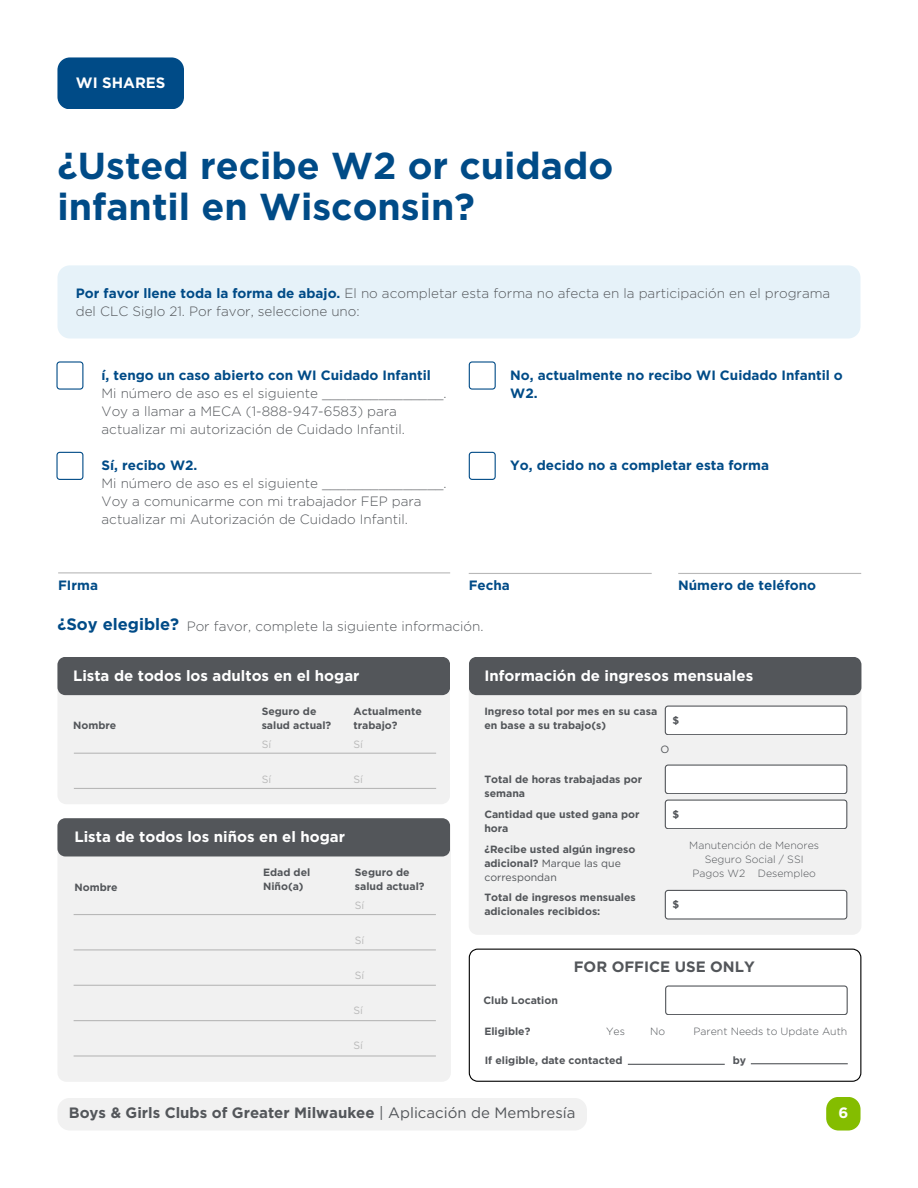
<style>
.page{position:relative;width:918px;height:1188px;background:#fff}
.page>*{position:absolute;margin:0;border:0;box-sizing:border-box;transform-origin:0 0}
.t1{font:700 37.5px/41.7px "Gotham";color:#004b87}
.t2{font:700 16.5px "Gotham";color:#004b87}
.t3{font:700 15px "Gotham";color:#fff}
.t4{font:700 15px "Gotham";color:#53565a}
.t5{font:300 13.5px/18px "Gotham";color:#53565a}
.t6{font:700 13.5px/18px "Gotham";color:#004b87}
.t7{font:700 10.5px/14px "Gotham";color:#53565a}
.t8{font:300 10.5px "Gotham";color:#53565a}
.t9{font:10.5px "Gotham";color:#b8b8b8}
.t10{font:10.5px "Gotham";color:#53565a}
.s1{font-weight:700;color:#004b87}
.s2{font-weight:400}
</style>
<div class="page">
<div style="left:826px;top:1097px;width:34px;height:34px;background:#84bd00;border-radius:12px"></div>
<div style="left:57px;top:57px;width:127px;height:52px;background:#004b87;border-radius:12px"></div>
<hr style="left:58px;top:572px;width:392px;height:1px;background:#b8b8b8">
<hr style="left:469px;top:573px;width:183px;height:1px;background:#b8b8b8">
<div style="left:58px;top:695px;width:392px;height:109px;background:#f1f1f1"></div>
<div style="left:57px;top:657px;width:393px;height:38px;background:#53565a"></div>
<div style="left:57px;top:265px;width:804px;height:74px;background:#e6f2f9;border-radius:12px"></div>
<svg style="left:56px;top:361px;width:27px;height:29px"></svg>
<svg style="left:56px;top:452px;width:27px;height:28px"></svg>
<svg style="left:469px;top:361px;width:27px;height:29px"></svg>
<svg style="left:469px;top:452px;width:27px;height:28px"></svg>
<hr style="left:678px;top:573px;width:183px;height:1px;background:#b8b8b8">
<hr style="left:74px;top:753px;width:362px;height:1px;background:#b8b8b8">
<hr style="left:74px;top:788px;width:362px;height:1px;background:#b8b8b8">
<div style="left:58px;top:825px;width:393px;height:257px;background:#f1f1f1"></div>
<hr style="left:74px;top:914px;width:362px;height:1px;background:#b8b8b8">
<hr style="left:74px;top:949px;width:362px;height:1px;background:#b8b8b8">
<hr style="left:74px;top:985px;width:362px;height:1px;background:#b8b8b8">
<div style="left:57px;top:818px;width:393px;height:38px;background:#53565a"></div>
<hr style="left:74px;top:1020px;width:362px;height:1px;background:#b8b8b8">
<div style="left:469px;top:695px;width:392px;height:240px;background:#f1f1f1"></div>
<div style="left:469px;top:657px;width:392px;height:38px;background:#53565a"></div>
<svg style="left:665px;top:706px;width:182px;height:29px"></svg>
<svg style="left:665px;top:765px;width:182px;height:29px"></svg>
<svg style="left:665px;top:800px;width:182px;height:29px"></svg>
<svg style="left:665px;top:890px;width:182px;height:30px"></svg>
<svg style="left:469px;top:949px;width:392px;height:132px"></svg>
<hr style="left:74px;top:1055px;width:362px;height:2px;background:#b8b8b8">
<svg style="left:665px;top:985px;width:183px;height:30px"></svg>
<hr style="left:628px;top:1064px;width:97px;height:1px;background:#53565a">
<hr style="left:751px;top:1063px;width:97px;height:1px;background:#53565a">
<div style="left:57px;top:1098px;width:530px;height:33px;background:#f1f1f1;border-radius:12px"></div>
<h1 class="t3" style="left:76px;top:73px;width:91px">WI SHARES</h1>
<h6 class="t1" style="left:57px;top:144px;width:557px">¿Usted recibe W2 or cuidado infantil en Wisconsin?</h6>
<h5 class="t5" style="left:76px;top:284px;width:756px"><span class="s1">Por favor llene toda la forma de abajo.</span> El no acompletar esta forma no afecta en la participación en el programa del CLC Siglo 21. Por favor, seleccione uno:</h5>
<h5 class="t5" style="left:102px;top:366px;width:347px"><span class="s1">í, tengo un caso abierto con WI Cuidado Infantil </span>Mi número de aso es el siguiente _______________.<br>Voy a llamar a MECA (1-888-947-6583) para actualizar mi autorización de Cuidado Infantil.</h5>
<h5 class="t5" style="left:102px;top:456px;width:347px"><span class="s1">Sí, recibo W2.<br></span>Mi número de aso es el siguiente _______________.<br>Voy a comunicarme con mi trabajador FEP para actualizar mi Autorización de Cuidado Infantil.</h5>
<h5 class="t6" style="left:510px;top:366px;width:334px">No, actualmente no recibo WI Cuidado Infantil o<br>W2.</h5>
<h3 class="t6" style="left:510px;top:456px;width:260px">Yo, decido no a completar esta forma</h3>
<h6 class="t6" style="left:58px;top:576px;width:41px">FIrma</h6>
<h6 class="t6" style="left:469px;top:576px;width:43px">Fecha</h6>
<h6 class="t6" style="left:678px;top:576px;width:139px">Número de teléfono</h6>
<h3 class="t2" style="left:57px;top:615px;width:123px">¿Soy elegible?</h3>
<p class="t3" style="left:73px;top:666px;width:288px">Lista de todos los adultos en el hogar</p>
<p class="t7" style="left:262px;top:704px;width:71px">Seguro de salud actual?</p>
<p class="t7" style="left:354px;top:704px;width:70px">Actualmente trabajo?</p>
<p class="t5" style="left:187px;top:617px;width:298px">Por favor, complete la siguiente información.</p>
<p class="t3" style="left:484px;top:666px;width:270px">Información de ingresos mensuales</p>
<p class="t7" style="left:673px;top:713px;width:8px">$</p>
<h3 class="t7" style="left:484px;top:704px;width:174px">Ingreso total por mes en su casa en base a su trabajo(s)</h3>
<h5 class="t7" style="left:73px;top:718px;width:45px">Nombre</h5>
<p class="t9" style="left:262px;top:738px;width:11px">Sí</p>
<p class="t9" style="left:262px;top:773px;width:11px">Sí</p>
<p class="t9" style="left:354px;top:738px;width:11px">Sí</p>
<p class="t9" style="left:354px;top:773px;width:11px">Sí</p>
<p class="t3" style="left:74px;top:827px;width:272px">Lista de todos los niños en el hogar</p>
<p class="t7" style="left:75px;top:880px;width:45px">Nombre</p>
<p class="t7" style="left:263px;top:865px;width:49px">Edad del<br>Niño(a)</p>
<p class="t7" style="left:355px;top:865px;width:71px">Seguro de salud actual?</p>
<h2 class="t9" style="left:355px;top:899px;width:11px">Sí</h2>
<p class="t9" style="left:355px;top:934px;width:11px">Sí</p>
<p class="t9" style="left:355px;top:969px;width:11px">Sí</p>
<p class="t9" style="left:354px;top:1004px;width:11px">Sí</p>
<h4 class="t9" style="left:354px;top:1039px;width:11px">Sí</h4>
<p class="t7" style="left:484px;top:772px;width:159px">Total de horas trabajadas por semana</p>
<p class="t10" style="left:661px;top:743px;width:10px">O</p>
<p class="t7" style="left:484px;top:807px;width:157px">Cantidad que usted gana por hora</p>
<p class="t7" style="left:673px;top:807px;width:8px">$</p>
<h3 class="t7" style="left:484px;top:842px;width:153px">¿Recibe usted algún ingreso adicional? <span class="s2">Marque las que correspondan</span></h3>
<p class="t8" style="left:689px;top:839px;width:131px">Manutención de Menores</p>
<p class="t8" style="left:705px;top:853px;width:100px">Seguro Social / SSI</p>
<p class="t8" style="left:692px;top:867px;width:125px">Pagos W2 Desempleo</p>
<p class="t7" style="left:484px;top:890px;width:153px">Total de ingresos mensuales adicionales recibidos:</p>
<p class="t7" style="left:673px;top:898px;width:8px">$</p>
<p class="t4" style="left:574px;top:957px;width:183px">FOR OFFICE USE ONLY</p>
<p class="t7" style="left:484px;top:993px;width:76px">Club Location</p>
<p class="t7" style="left:484px;top:1024px;width:48px">Eligible?</p>
<p class="t8" style="left:606px;top:1025px;width:20px">Yes</p>
<p class="t8" style="left:650px;top:1025px;width:17px">No</p>
<p class="t8" style="left:694px;top:1025px;width:155px">Parent Needs to Update Auth</p>
<p class="t7" style="left:485px;top:1053px;width:139px">If eligible, date contacted</p>
<p class="t7" style="left:733px;top:1053px;width:15px">by</p>
<p class="t4" style="left:69px;top:1104px;width:508px">Boys &amp; Girls Clubs of Greater Milwaukee <span class="s2">| Aplicación de Membresía</span></p>
<h2 class="t3" style="left:838px;top:1104px;width:11px">6</h2>
</div>
